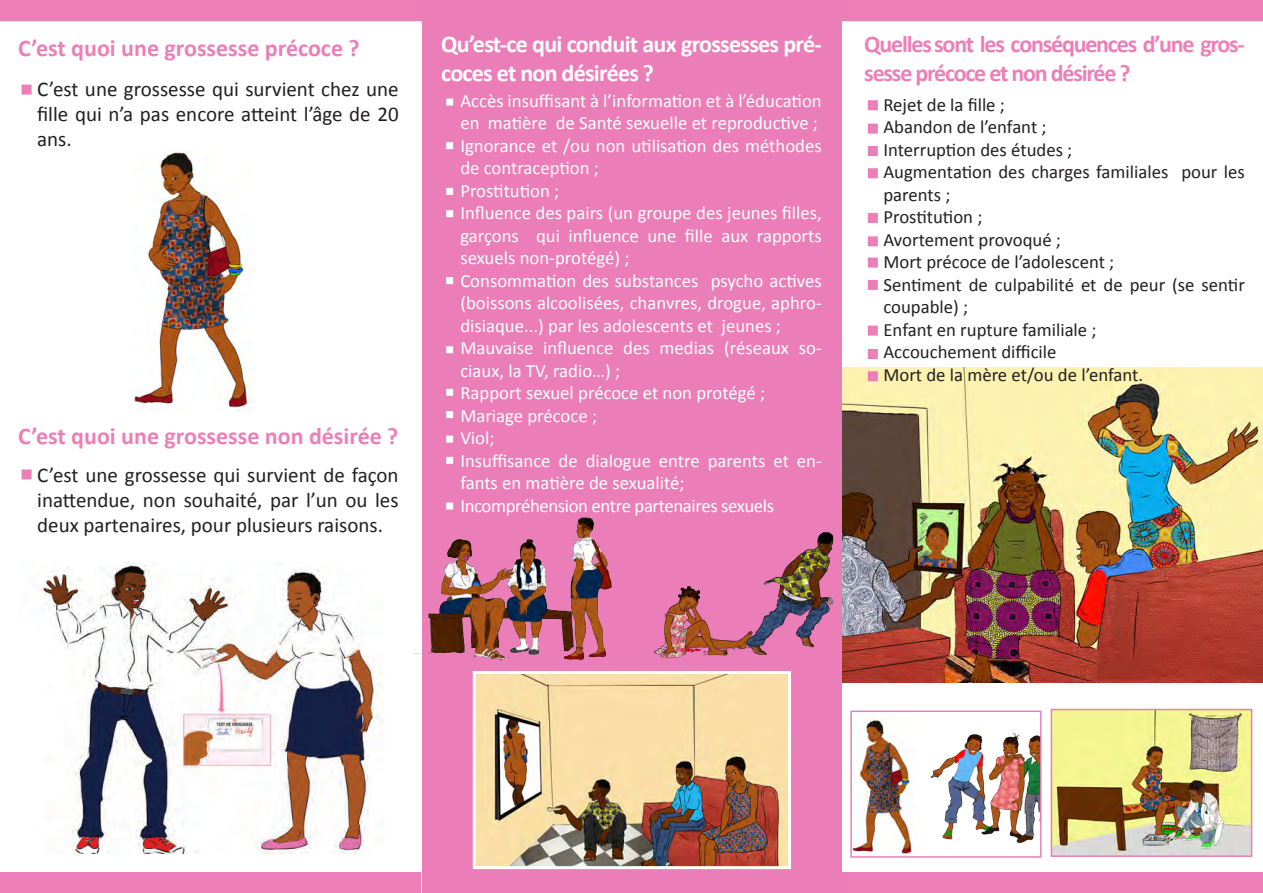
<style>
.page{position:relative;width:1263px;height:893px;background:#fff}
.page>*{position:absolute;margin:0;border:0;box-sizing:border-box;transform-origin:0 0}
.t1{font:700 24px "Calibri";color:#ec7fb8}
.t2{font:700 24px/28.8px "Calibri";letter-spacing:-.05em;color:#ec7fb8}
.t3{font:700 24px/28.8px "Calibri";letter-spacing:-.03em;color:#fff}
.t4{font:21px/25.2px "Calibri";color:#231f20;text-align:justify}
.t5{font:18.75px/22.5px "Calibri";color:#fff}
.t6{font:18.75px/22.5px "Calibri";color:#231f20}
.t7{font:18.75px "Calibri";letter-spacing:-.02em;color:#fff}
</style>
<div class="page">
<div style="left:0;top:0;width:1263px;height:21px;background:#ec7fb8"></div>
<div style="left:0;top:872px;width:1263px;height:21px;background:#ec7fb8"></div>
<div style="left:22px;top:85px;width:10px;height:10px;background:#ec7fb8;border:2px solid #ec7fb8"></div>
<div style="left:22px;top:469px;width:10px;height:10px;background:#ec7fb8;border:2px solid #ec7fb8"></div>
<img style="left:134px;top:152px;width:118px;height:258px">
<div style="left:422px;top:0;width:419px;height:893px;background:#eb7eb8"></div>
<img style="left:477px;top:675px;width:310px;height:190px">
<div style="left:473px;top:671px;width:318px;height:198px;border:3px solid #fff"></div>
<img style="left:413px;top:517px;width:199px;height:144px">
<div style="left:445px;top:97px;width:10px;height:10px;background:#fff;border:2px solid #ec7fb8"></div>
<div style="left:445px;top:141px;width:10px;height:10px;background:#fff;border:2px solid #ec7fb8"></div>
<div style="left:445px;top:276px;width:10px;height:10px;background:#fff;border:2px solid #ec7fb8"></div>
<div style="left:445px;top:186px;width:10px;height:10px;background:#fff;border:2px solid #ec7fb8"></div>
<div style="left:445px;top:209px;width:10px;height:10px;background:#fff;border:2px solid #ec7fb8"></div>
<div style="left:445px;top:345px;width:10px;height:10px;background:#fff;border:2px solid #ec7fb8"></div>
<div style="left:445px;top:387px;width:10px;height:10px;background:#fff;border:2px solid #ec7fb8"></div>
<div style="left:445px;top:410px;width:10px;height:10px;background:#fff;border:2px solid #ec7fb8"></div>
<div style="left:445px;top:434px;width:10px;height:10px;background:#fff;border:2px solid #ec7fb8"></div>
<div style="left:445px;top:455px;width:10px;height:10px;background:#fff;border:2px solid #ec7fb8"></div>
<div style="left:445px;top:501px;width:10px;height:10px;background:#fff;border:2px solid #ec7fb8"></div>
<img style="left:853px;top:719px;width:185px;height:136px">
<div style="left:850px;top:710px;width:191px;height:148px;border:2px solid #eb7eb8"></div>
<img style="left:636px;top:503px;width:207px;height:187px">
<img style="left:843px;top:367px;width:420px;height:316px">
<div style="left:868px;top:100px;width:10px;height:10px;background:#ec7fb8;border:2px solid #ec7fb8"></div>
<div style="left:868px;top:168px;width:10px;height:10px;background:#ec7fb8;border:2px solid #ec7fb8"></div>
<div style="left:868px;top:213px;width:10px;height:10px;background:#ec7fb8;border:2px solid #ec7fb8"></div>
<div style="left:868px;top:236px;width:10px;height:10px;background:#ec7fb8;border:2px solid #ec7fb8"></div>
<div style="left:868px;top:124px;width:10px;height:10px;background:#ec7fb8;border:2px solid #ec7fb8"></div>
<div style="left:868px;top:146px;width:10px;height:10px;background:#ec7fb8;border:2px solid #ec7fb8"></div>
<div style="left:868px;top:258px;width:10px;height:10px;background:#ec7fb8;border:2px solid #ec7fb8"></div>
<div style="left:868px;top:326px;width:10px;height:10px;background:#ec7fb8;border:2px solid #ec7fb8"></div>
<div style="left:868px;top:280px;width:10px;height:10px;background:#ec7fb8;border:2px solid #ec7fb8"></div>
<div style="left:868px;top:371px;width:10px;height:10px;background:#ec7fb8;border:2px solid #ec7fb8"></div>
<div style="left:868px;top:349px;width:10px;height:10px;background:#ec7fb8;border:2px solid #ec7fb8"></div>
<img style="left:1054px;top:712px;width:195px;height:142px">
<div style="left:1051px;top:709px;width:201px;height:148px;border:2px solid #eb7eb8"></div>
<img style="left:38px;top:562px;width:346px;height:291px">
<p class="t1" style="left:18px;top:33px;width:343px">C’est quoi une grossesse précoce ?</p>
<p class="t4" style="left:37px;top:76px;width:363px">C’est une grossesse qui survient chez une fille qui n’a pas encore atteint l’âge de 20 ans.</p>
<p class="t1" style="left:18px;top:421px;width:382px">C’est quoi une grossesse non désirée ?</p>
<p class="t4" style="left:37px;top:462px;width:363px">C’est une grossesse qui survient de façon inattendue, non souhaité, par l’un ou les deux partenaires, pour plusieurs raisons.</p>
<p class="t3" style="left:441px;top:30px;width:382px">Qu’est-ce qui conduit aux grossesses pré&shy;coces et non désirées ?</p>
<p class="t5" style="left:460px;top:89px;width:363px">Accès insuffisant à l’information et à l’éducation en matière de Santé sexuelle et reproductive ;</p>
<p class="t5" style="left:460px;top:134px;width:363px">Ignorance et /ou non utilisation des méthodes de contraception ;</p>
<p class="t5" style="left:460px;top:179px;width:100px">Prostitution ;</p>
<p class="t5" style="left:460px;top:202px;width:363px;text-align:justify">Influence des pairs (un groupe des jeunes filles, garçons qui influence une fille aux rapports sexuels non-protégé) ;</p>
<p class="t5" style="left:460px;top:269px;width:363px;text-align:justify">Consommation des substances psycho actives (boissons alcoolisées, chanvres, drogue, aphro&shy;disiaque...) par les adolescents et jeunes ;</p>
<p class="t5" style="left:460px;top:337px;width:363px">Mauvaise influence des medias (réseaux so&shy;ciaux, la TV, radio…) ;</p>
<p class="t5" style="left:460px;top:382px;width:306px">Rapport sexuel précoce et non protégé ;</p>
<p class="t5" style="left:460px;top:404px;width:138px">Mariage précoce ;</p>
<p class="t5" style="left:460px;top:427px;width:36px">Viol;</p>
<p class="t5" style="left:460px;top:449px;width:363px">Insuffisance de dialogue entre parents et en&shy;fants en matière de sexualité;</p>
<p class="t7" style="left:460px;top:493px;width:315px">Incompréhension entre partenaires sexuels</p>
<p class="t2" style="left:864px;top:30px;width:382px">Quelles sont les conséquences d’une gros&shy;sesse précoce et non désirée ?</p>
<p class="t6" style="left:883px;top:93px;width:123px">Rejet de la fille ;</p>
<p class="t6" style="left:883px;top:116px;width:165px">Abandon de l’enfant ;</p>
<p class="t6" style="left:883px;top:138px;width:190px">Interruption des études ;</p>
<p class="t6" style="left:883px;top:161px;width:363px">Augmentation des charges familiales pour les parents ;</p>
<p class="t6" style="left:883px;top:206px;width:100px">Prostitution ;</p>
<p class="t6" style="left:883px;top:228px;width:179px">Avortement provoqué ;</p>
<p class="t6" style="left:883px;top:251px;width:232px">Mort précoce de l’adolescent ;</p>
<p class="t6" style="left:883px;top:273px;width:363px">Sentiment de culpabilité et de peur (se sentir coupable) ;</p>
<p class="t6" style="left:883px;top:318px;width:215px">Enfant en rupture familiale ;</p>
<p class="t6" style="left:883px;top:341px;width:175px">Accouchement difficile</p>
<p class="t6" style="left:883px;top:363px;width:261px">Mort de la mère et/ou de l’enfant.</p>
</div>
